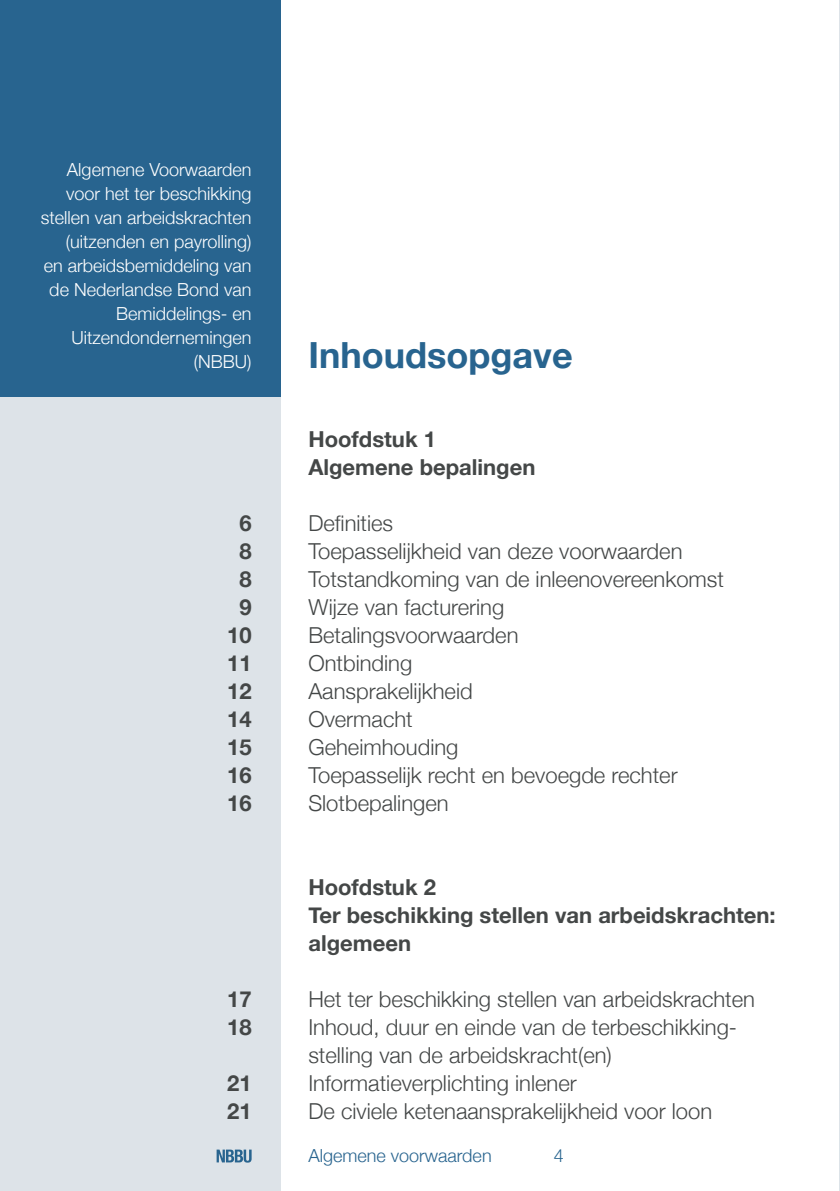
<style>
.page{position:relative;width:840px;height:1191px;background:#fff}
.page>*{position:absolute;margin:0;border:0;box-sizing:border-box;transform-origin:0 0}
.t1{font:700 36px "Helvetica Neue";color:#28648f}
.t2{font:300 22px/28px "Helvetica Neue";color:#444747}
.t3{font:700 22px/28px "Helvetica Neue";color:#444747}
.t4{font:300 18px/24px "Helvetica Neue";color:#fff;text-align:right}
.t5{font:300 18px "Helvetica Neue";color:#28648f}
</style>
<div class="page">
<div style="left:0;top:0;width:280px;height:1191px;background:#dde3e8"></div>
<svg style="left:216px;top:1149px;width:35px;height:13px"></svg>
<div style="left:0;top:0;width:280px;height:397px;background:#28648f"></div>
<hr style="left:839px;top:0;width:1px;height:1191px;background:#dde3e8">
<p class="t4" style="left:41px;top:156px;width:212px">Algemene Voorwaarden voor het ter beschikking stellen van arbeidskrachten (uitzenden en payrolling)<br>en arbeidsbemiddeling van de Nederlandse Bond van<br>Bemiddelings- en<br>Uitzendondernemingen (NBBU)</p>
<p class="t3" style="left:227px;top:509px;width:26px;text-align:center">6<br>8<br>8<br>9<br>10<br>11<br>12<br>14<br>15<br>16<br>16</p>
<p class="t3" style="left:227px;top:986px;width:26px">17<br>18</p>
<p class="t3" style="left:227px;top:1070px;width:26px">21<br>21</p>
<h1 class="t1" style="left:308px;top:327px;width:266px">Inhoudsopgave</h1>
<p class="t3" style="left:308px;top:425px;width:228px">Hoofdstuk 1<br>Algemene bepalingen</p>
<p class="t2" style="left:308px;top:507px;width:417px">Definities<br>Toepasselijkheid van deze voorwaarden<br>Totstandkoming van de inleenovereenkomst<br>Wijze van facturering<br>Betalingsvoorwaarden<br>Ontbinding<br>Aansprakelijkheid<br>Overmacht<br>Geheimhouding<br>Toepasselijk recht en bevoegde rechter<br>Slotbepalingen</p>
<p class="t3" style="left:308px;top:873px;width:468px">Hoofdstuk 2<br>Ter beschikking stellen van arbeidskrachten: algemeen</p>
<p class="t2" style="left:308px;top:983px;width:448px">Het ter beschikking stellen van arbeidskrachten Inhoud, duur en einde van de terbeschikking&shy;stelling van de arbeidskracht(en)<br>Informatieverplichting inlener<br>De civiele ketenaansprakelijkheid voor loon</p>
<p class="t5" style="left:308px;top:1141px;width:185px">Algemene voorwaarden</p>
<p class="t5" style="left:553px;top:1141px;width:12px">4</p>
</div>
